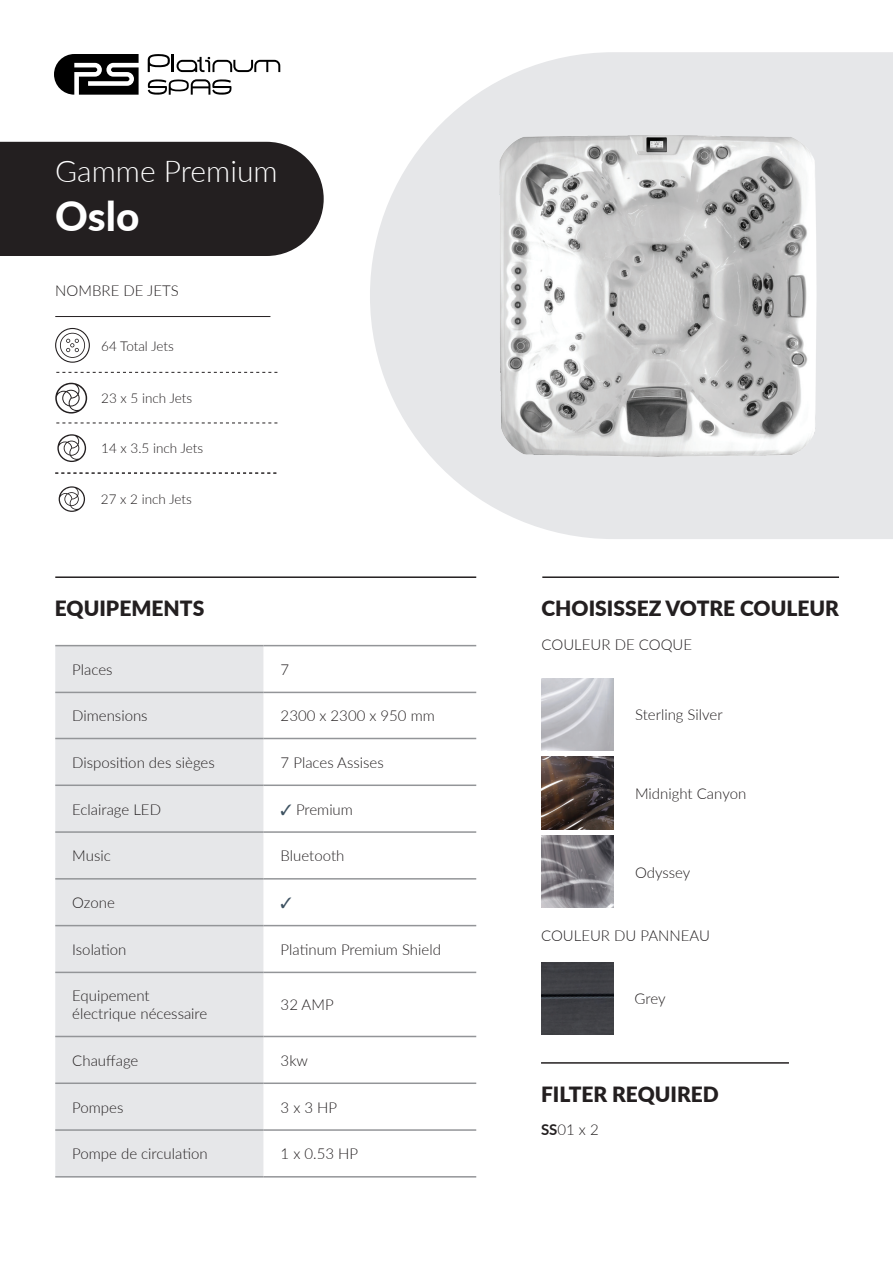
<style>
.page{position:relative;width:893px;height:1263px;background:#fff}
.page>*{position:absolute;margin:0;border:0;box-sizing:border-box;transform-origin:0 0}
.t1{font:800 40.5px "Lato";color:#fff}
.t2{font:300 30px "Lato";color:#fff}
.t3{font:900 21px "Lato";color:#231f20}
.t4{font:300 15px/18px "Lato";color:#231f20}
.t5{font:300 13.5px "Lato";color:#231f20}
.s1{color:#3e5261}
.s2{font-weight:700}
</style>
<div class="page">
<div style="left:0;top:142px;width:324px;height:114px;background:#231f20"></div>
<hr style="left:55px;top:316px;width:215px;height:1px;background:#231f20">
<svg style="left:56px;top:372px;width:221px;height:1px"></svg>
<div style="left:55px;top:646px;width:209px;height:530px;background:#e6e7e9"></div>
<svg style="left:264px;top:646px;width:212px;height:392px"></svg>
<hr style="left:55px;top:645px;width:209px;height:1px;background:#939598">
<hr style="left:264px;top:645px;width:212px;height:1px;background:#939598">
<hr style="left:55px;top:692px;width:209px;height:1px;background:#939598">
<hr style="left:264px;top:692px;width:212px;height:1px;background:#939598">
<hr style="left:55px;top:738px;width:209px;height:1px;background:#939598">
<hr style="left:264px;top:738px;width:212px;height:1px;background:#939598">
<hr style="left:55px;top:784px;width:209px;height:2px;background:#939598">
<hr style="left:264px;top:784px;width:212px;height:2px;background:#939598">
<hr style="left:55px;top:831px;width:209px;height:2px;background:#939598">
<hr style="left:264px;top:831px;width:212px;height:2px;background:#939598">
<hr style="left:55px;top:878px;width:209px;height:1px;background:#939598">
<hr style="left:264px;top:878px;width:212px;height:1px;background:#939598">
<hr style="left:55px;top:925px;width:209px;height:1px;background:#939598">
<hr style="left:264px;top:925px;width:212px;height:1px;background:#939598">
<hr style="left:55px;top:972px;width:209px;height:1px;background:#939598">
<hr style="left:264px;top:972px;width:212px;height:1px;background:#939598">
<hr style="left:55px;top:1036px;width:209px;height:1px;background:#939598">
<hr style="left:264px;top:1036px;width:212px;height:1px;background:#939598">
<hr style="left:55px;top:1082px;width:209px;height:2px;background:#939598">
<hr style="left:264px;top:1082px;width:212px;height:2px;background:#939598">
<hr style="left:55px;top:1129px;width:209px;height:2px;background:#939598">
<hr style="left:264px;top:1129px;width:212px;height:2px;background:#939598">
<hr style="left:55px;top:1176px;width:209px;height:1px;background:#939598">
<hr style="left:264px;top:1176px;width:212px;height:1px;background:#939598">
<hr style="left:55px;top:576px;width:421px;height:2px;background:#231f20">
<svg style="left:55px;top:328px;width:35px;height:35px"></svg>
<svg style="left:56px;top:423px;width:221px;height:1px"></svg>
<svg style="left:55px;top:383px;width:32px;height:31px"></svg>
<svg style="left:57px;top:434px;width:29px;height:28px"></svg>
<svg style="left:59px;top:486px;width:26px;height:26px"></svg>
<svg style="left:55px;top:473px;width:221px;height:1px"></svg>
<svg style="left:54px;top:54px;width:85px;height:41px"></svg>
<svg style="left:148px;top:54px;width:132px;height:18px"></svg>
<svg style="left:148px;top:79px;width:83px;height:16px"></svg>
<svg style="left:370px;top:52px;width:523px;height:487px;fill:#e6e7e9"></svg>
<img style="left:484px;top:132px;width:349px;height:328px">
<img style="left:542px;top:678px;width:72px;height:72px">
<img style="left:542px;top:835px;width:72px;height:72px">
<img style="left:542px;top:757px;width:72px;height:72px">
<hr style="left:541px;top:1062px;width:248px;height:2px;background:#231f20">
<img style="left:541px;top:962px;width:72px;height:72px">
<hr style="left:542px;top:576px;width:297px;height:2px;background:#231f20">
<svg style="left:281px;top:897px;width:10px;height:11px"></svg>
<p class="t2" style="left:55px;top:151px;width:224px">Gamme Premium</p>
<p class="t1" style="left:55px;top:186px;width:86px">Oslo</p>
<p class="t4" style="left:55px;top:281px;width:125px">NOMBRE DE JETS</p>
<p class="t5" style="left:101px;top:336px;width:74px">64 Total Jets</p>
<p class="t5" style="left:101px;top:388px;width:92px">23 x 5 inch Jets</p>
<p class="t5" style="left:101px;top:439px;width:103px">14 x 3.5 inch Jets</p>
<p class="t5" style="left:101px;top:489px;width:92px">27 x 2 inch Jets</p>
<p class="t3" style="left:55px;top:593px;width:151px">EQUIPEMENTS</p>
<p class="t4" style="left:72px;top:660px;width:42px">Places</p>
<p class="t4" style="left:281px;top:660px;width:10px">7</p>
<p class="t4" style="left:72px;top:706px;width:77px">Dimensions</p>
<p class="t4" style="left:281px;top:706px;width:156px">2300 x 2300 x 950 mm</p>
<p class="t4" style="left:72px;top:753px;width:144px">Disposition des sièges</p>
<p class="t4" style="left:281px;top:753px;width:105px">7 Places Assises</p>
<p class="t4" style="left:72px;top:800px;width:90px">Eclairage LED</p>
<p class="t4" style="left:281px;top:800px;width:74px"><span class="s1">✓</span> Premium</p>
<p class="t4" style="left:72px;top:846px;width:40px">Music</p>
<p class="t4" style="left:281px;top:846px;width:65px">Bluetooth</p>
<p class="t4" style="left:72px;top:893px;width:44px">Ozone</p>
<p class="t4" style="left:72px;top:940px;width:56px">Isolation</p>
<p class="t4" style="left:281px;top:940px;width:162px">Platinum Premium Shield</p>
<p class="t4" style="left:72px;top:986px;width:137px">Equipement électrique nécessaire</p>
<p class="t4" style="left:281px;top:995px;width:55px">32 AMP</p>
<p class="t4" style="left:72px;top:1051px;width:68px">Chauffage</p>
<p class="t4" style="left:281px;top:1051px;width:29px">3kw</p>
<p class="t4" style="left:72px;top:1098px;width:53px">Pompes</p>
<p class="t4" style="left:281px;top:1098px;width:58px">3 x 3 HP</p>
<p class="t4" style="left:72px;top:1144px;width:137px">Pompe de circulation</p>
<p class="t4" style="left:281px;top:1144px;width:79px">1 x 0.53 HP</p>
<p class="t3" style="left:542px;top:593px;width:299px">CHOISISSEZ VOTRE COULEUR</p>
<p class="t4" style="left:542px;top:635px;width:152px">COULEUR DE COQUE</p>
<p class="t4" style="left:635px;top:705px;width:89px">Sterling Silver</p>
<p class="t4" style="left:635px;top:784px;width:113px">Midnight Canyon</p>
<p class="t4" style="left:635px;top:862px;width:57px">Odyssey</p>
<p class="t4" style="left:541px;top:926px;width:171px">COULEUR DU PANNEAU</p>
<p class="t4" style="left:635px;top:989px;width:32px">Grey</p>
<p class="t3" style="left:541px;top:1078px;width:179px">FILTER REQUIRED</p>
<p class="t4" style="left:541px;top:1120px;width:59px"><span class="s2">SS</span>01 x 2</p>
</div>
